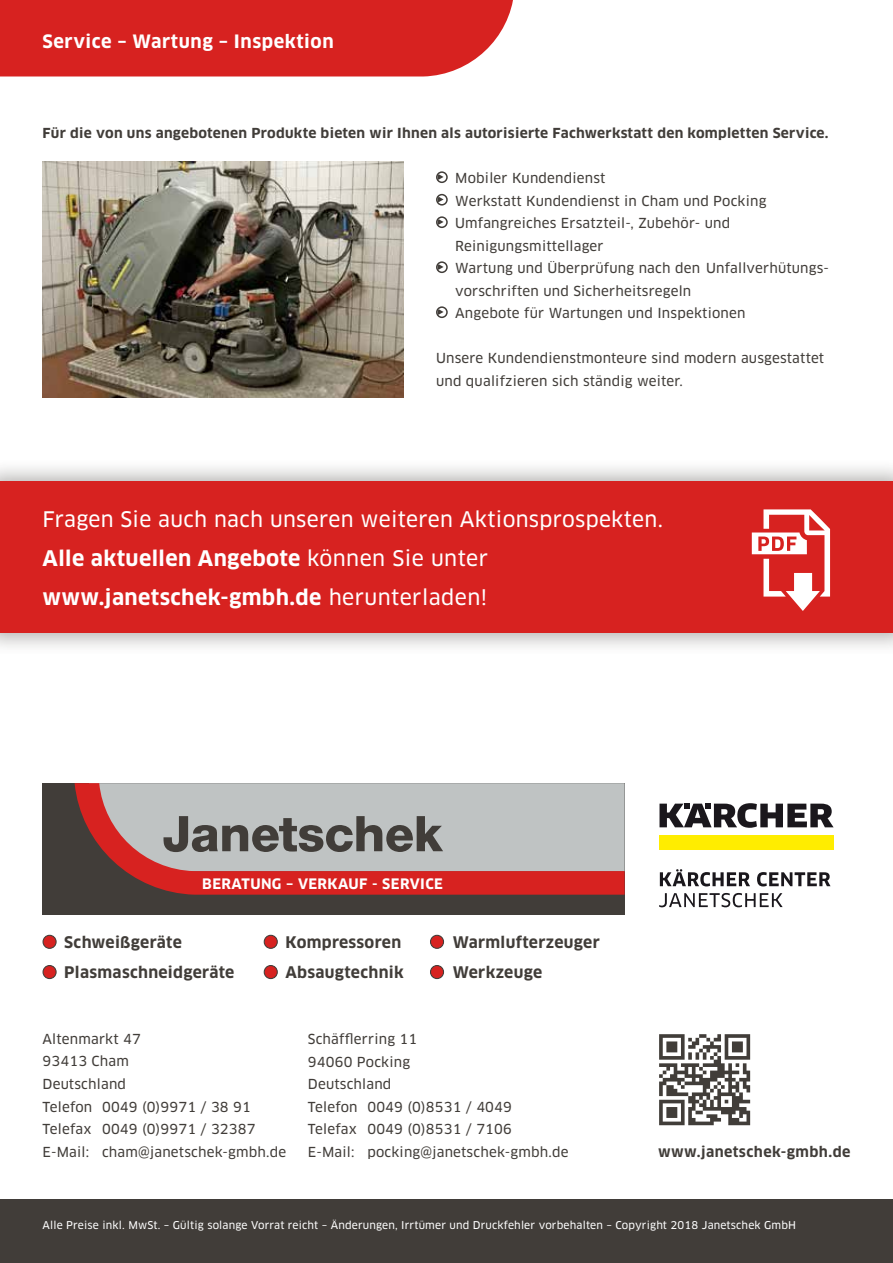
<style>
.page{position:relative;width:893px;height:1263px;background:#fff}
.page>*{position:absolute;margin:0;border:0;box-sizing:border-box;transform-origin:0 0}
.t1{font:700 21px/39px "Clan OT";letter-spacing:.02em;color:#fff}
.t2{font:21px "Clan OT News";letter-spacing:.015em;color:#fff}
.t3{font:700 18px "Clan OT";letter-spacing:.03em;color:#fff}
.t4{font:700 15.6px "Clan OT";letter-spacing:.02em;color:#413d39}
.t5{font:700 14.25px "Clan OT";letter-spacing:.03em;color:#413d39}
.t6{font:700 14.1px "Clan OT";letter-spacing:.03em;color:#fff}
.t7{font:13.5px/22.5px "Clan OT News";letter-spacing:.015em;color:#413d39}
.t8{font:700 13.5px "Clan OT";letter-spacing:.02em;color:#413d39}
.t9{font:10.5px "Clan OT News";letter-spacing:.015em;color:#fff}
.s1{font-family:"Clan OT News";font-weight:400}
</style>
<div class="page">
<img style="left:43px;top:162px;width:360px;height:236px">
<div style="left:43px;top:783px;width:582px;height:131px;background:#413d39"></div>
<div style="left:0;top:499px;width:893px;height:157px;background:#413d39;opacity:.4"></div>
<div style="left:0;top:514px;width:893px;height:119px;background:#d72220"></div>
<div style="left:0;top:1199px;width:893px;height:64px;background:#413d39"></div>
<div style="left:0;top:458px;width:893px;height:141px;background:#413d39;opacity:.4"></div>
<div style="left:0;top:481px;width:893px;height:104px;background:#d72220"></div>
<div style="left:0;top:491px;width:893px;height:130px;background:#d72220"></div>
<svg style="left:436px;top:171px;width:12px;height:12px"></svg>
<div style="left:438px;top:173px;width:8px;height:9px;background:#fff;border-radius:50%"></div>
<svg style="left:438px;top:173px;width:6px;height:8px"></svg>
<svg style="left:436px;top:194px;width:12px;height:12px"></svg>
<div style="left:438px;top:195px;width:8px;height:9px;background:#fff;border-radius:50%"></div>
<svg style="left:438px;top:196px;width:6px;height:7px"></svg>
<svg style="left:436px;top:216px;width:12px;height:12px"></svg>
<div style="left:438px;top:218px;width:8px;height:9px;background:#fff;border-radius:50%"></div>
<svg style="left:438px;top:218px;width:6px;height:8px"></svg>
<svg style="left:436px;top:261px;width:12px;height:12px"></svg>
<div style="left:438px;top:263px;width:8px;height:9px;background:#fff;border-radius:50%"></div>
<svg style="left:438px;top:263px;width:6px;height:8px"></svg>
<svg style="left:436px;top:306px;width:12px;height:12px"></svg>
<div style="left:438px;top:308px;width:8px;height:9px;background:#fff;border-radius:50%"></div>
<svg style="left:438px;top:308px;width:6px;height:8px"></svg>
<svg style="left:752px;top:509px;width:78px;height:102px"></svg>
<svg style="left:75px;top:783px;width:550px;height:112px;background:#bc8e8d"></svg>
<div style="left:43px;top:935px;width:13px;height:13px;background:#d72220;border-radius:50%"></div>
<div style="left:43px;top:935px;width:14px;height:14px;border:1px solid #413d39;border-radius:50%"></div>
<div style="left:264px;top:935px;width:13px;height:13px;background:#d72220;border-radius:50%"></div>
<div style="left:264px;top:935px;width:14px;height:14px;border:1px solid #413d39;border-radius:50%"></div>
<div style="left:430px;top:935px;width:14px;height:13px;background:#d72220;border-radius:50%"></div>
<div style="left:430px;top:935px;width:14px;height:14px;border:1px solid #413d39;border-radius:50%"></div>
<div style="left:43px;top:965px;width:13px;height:13px;background:#d72220;border-radius:50%"></div>
<div style="left:43px;top:965px;width:14px;height:14px;border:1px solid #413d39;border-radius:50%"></div>
<div style="left:264px;top:965px;width:13px;height:13px;background:#d72220;border-radius:50%"></div>
<div style="left:264px;top:965px;width:14px;height:14px;border:1px solid #413d39;border-radius:50%"></div>
<div style="left:430px;top:965px;width:14px;height:13px;background:#d72220;border-radius:50%"></div>
<div style="left:430px;top:965px;width:14px;height:14px;border:1px solid #413d39;border-radius:50%"></div>
<div style="left:0;top:0;width:513px;height:76px;background:#d72220"></div>
<svg style="left:659px;top:1034px;width:91px;height:91px"></svg>
<svg style="left:659px;top:803px;width:175px;height:25px"></svg>
<div style="left:659px;top:835px;width:175px;height:14px;background:#ffed00"></div>
<svg style="left:660px;top:869px;width:170px;height:17px"></svg>
<svg style="left:659px;top:893px;width:124px;height:14px"></svg>
<svg style="left:163px;top:816px;width:280px;height:36px"></svg>
<h2 class="t3" style="left:43px;top:31px;width:293px">Service – Wartung – Inspektion</h2>
<p class="t8" style="left:43px;top:125px;width:787px">Für die von uns angebotenen Produkte bieten wir Ihnen als autorisierte Fachwerkstatt den kompletten Service.</p>
<p class="t7" style="left:455px;top:167px;width:375px">Mobiler Kundendienst<br>Werkstatt Kundendienst in Cham und Pocking Umfangreiches Ersatzteil-, Zubehör- und Reinigungsmittellager<br>Wartung und Überprüfung nach den Unfallverhütungs&shy;vorschriften und Sicherheitsregeln<br>Angebote für Wartungen und Inspektionen</p>
<p class="t7" style="left:436px;top:347px;width:390px">Unsere Kundendienstmonteure sind modern ausgestattet und qualifzieren sich ständig weiter.</p>
<h1 class="t2" style="left:43px;top:506px;width:622px">Fragen Sie auch nach unseren weiteren Aktionsprospekten.</h1>
<h1 class="t1" style="left:43px;top:539px;width:447px">Alle aktuellen Angebote <span class="s1">können Sie unter </span>www.janetschek-gmbh.de <span class="s1">herunterladen!</span></h1>
<p class="t6" style="left:202px;top:875px;width:242px">BERATUNG – VERKAUF - SERVICE</p>
<p class="t4" style="left:64px;top:933px;width:119px">Schweißgeräte</p>
<p class="t4" style="left:285px;top:933px;width:117px">Kompressoren</p>
<p class="t4" style="left:453px;top:933px;width:149px">Warmlufterzeuger</p>
<p class="t4" style="left:64px;top:963px;width:172px">Plasmaschneidgeräte</p>
<p class="t4" style="left:285px;top:963px;width:120px">Absaugtechnik</p>
<p class="t4" style="left:453px;top:963px;width:91px">Werkzeuge</p>
<p class="t7" style="left:43px;top:1028px;width:245px">Altenmarkt 47<br>93413 Cham<br>Deutschland<br>Telefon 0049 (0)9971 / 38 91<br>Telefax 0049 (0)9971 / 32387<br>E-Mail: cham@janetschek-gmbh.de</p>
<p class="t7" style="left:308px;top:1028px;width:262px">Schäfflerring 11<br>94060 Pocking<br>Deutschland<br>Telefon 0049 (0)8531 / 4049<br>Telefax 0049 (0)8531 / 7106<br>E-Mail: pocking@janetschek-gmbh.de</p>
<p class="t5" style="left:658px;top:1143px;width:194px">www.janetschek-gmbh.de</p>
<p class="t9" style="left:43px;top:1219px;width:755px">Alle Preise inkl. MwSt. – Gültig solange Vorrat reicht – Änderungen, Irrtümer und Druckfehler vorbehalten – Copyright 2018 Janetschek GmbH</p>
</div>
